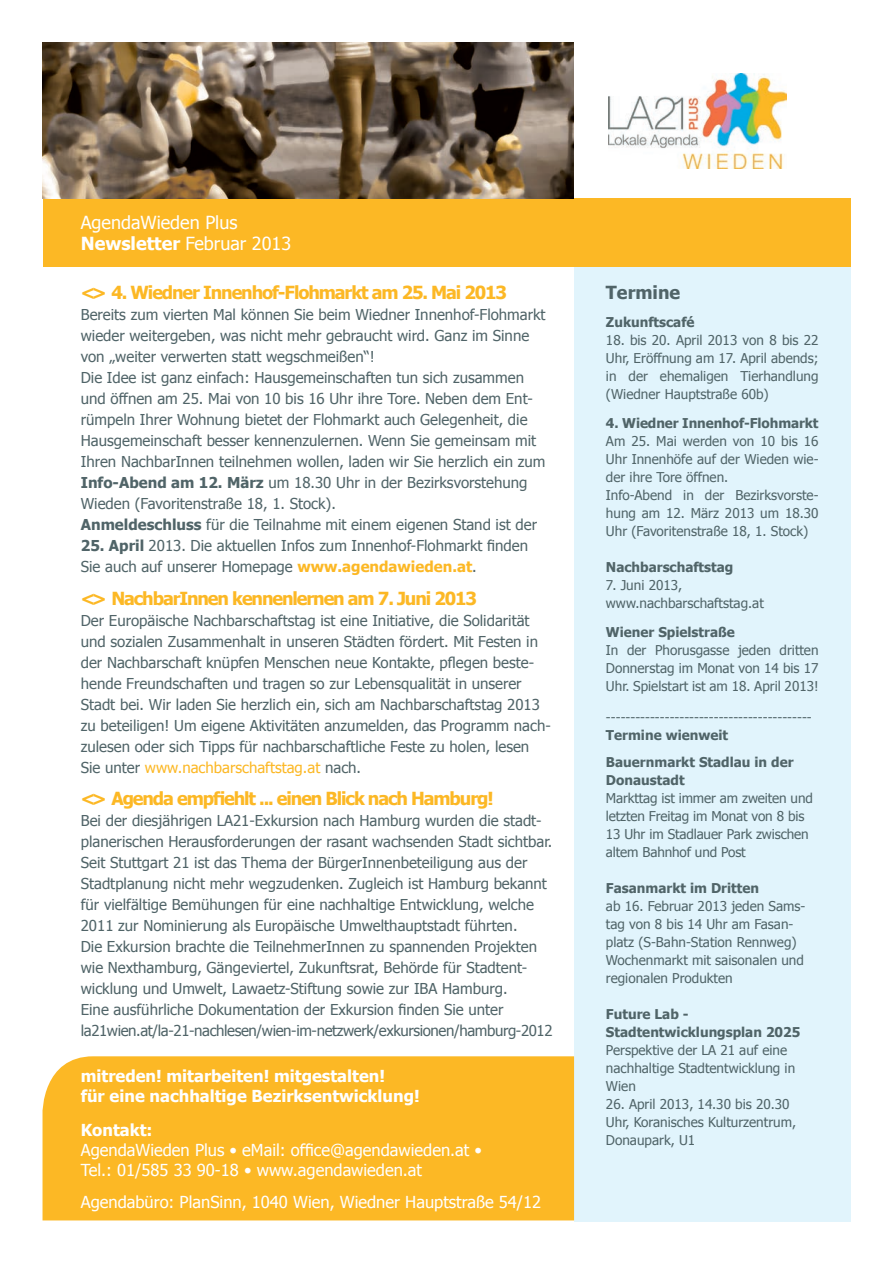
<style>
.page{position:relative;width:893px;height:1263px;background:#fff}
.page>*{position:absolute;margin:0;border:0;box-sizing:border-box;transform-origin:0 0}
.t1{font:700 18px "Tahoma";letter-spacing:-.06em;color:#fcb825}
.t2{font:18px/21.6px "Tahoma";color:#fff}
.t3{font:700 18px "Tahoma";color:#506468}
.t4{font:16.5px/19.8px "Tahoma";color:#fff}
.t5{font:700 16.5px/19.8px "Tahoma";color:#fff}
.t6{font:15px/21px "Tahoma";color:#506468}
.t7{font:13.5px/18px "Tahoma";color:#506468}
.t8{font:700 13.5px/27px "Tahoma";color:#506468}
.s1{font-weight:700}
.s2{font-weight:700;color:#fcb825}
.s3{color:#fcb825}
</style>
<div class="page">
<div style="left:43px;top:198px;width:807px;height:69px;background:#fcb825"></div>
<div style="left:574px;top:267px;width:276px;height:954px;background:#e1f4fc"></div>
<img style="left:43px;top:43px;width:530px;height:155px">
<img style="left:608px;top:73px;width:178px;height:95px">
<div style="left:43px;top:1056px;width:531px;height:164px;background:#fcb825"></div>
<p class="t2" style="left:81px;top:211px;width:212px">AgendaWieden Plus<br><span class="s1">Newsletter</span> Februar 2013</p>
<p class="t1" style="left:81px;top:281px;width:428px">&lt;&gt; 4. Wiedner Innenhof-Flohmarkt am 25. Mai 2013</p>
<p class="t6" style="left:81px;top:304px;width:466px">Bereits zum vierten Mal können Sie beim Wiedner Innenhof-Flohmarkt wieder weitergeben, was nicht mehr gebraucht wird. Ganz im Sinne von „weiter verwerten statt wegschmeißen“!<br>Die Idee ist ganz einfach: Hausgemeinschaften tun sich zusammen und öffnen am 25. Mai von 10 bis 16 Uhr ihre Tore. Neben dem Ent&shy;rümpeln Ihrer Wohnung bietet der Flohmarkt auch Gelegenheit, die Hausgemeinschaft besser kennenzulernen. Wenn Sie gemeinsam mit Ihren NachbarInnen teilnehmen wollen, laden wir Sie herzlich ein zum <span class="s1">Info-Abend am 12. März</span> um 18.30 Uhr in der Bezirksvorstehung Wieden (Favoritenstraße 18, 1. Stock).<br><span class="s1">Anmeldeschluss</span> für die Teilnahme mit einem eigenen Stand ist der</p>
<p class="t6" style="left:81px;top:535px;width:449px"><span class="s1">25. April</span> 2013. Die aktuellen Infos zum Innenhof-Flohmarkt finden<br>Sie auch auf unserer Homepage <span class="s2">www.agendawieden.at</span>.</p>
<p class="t1" style="left:81px;top:587px;width:398px">&lt;&gt; NachbarInnen kennenlernen am 7. Juni 2013</p>
<p class="t6" style="left:81px;top:609px;width:472px">Der Europäische Nachbarschaftstag ist eine Initiative, die Solidarität und sozialen Zusammenhalt in unseren Städten fördert. Mit Festen in der Nachbarschaft knüpfen Menschen neue Kontakte, pflegen beste&shy;hende Freundschaften und tragen so zur Lebensqualität in unserer Stadt bei. Wir laden Sie herzlich ein, sich am Nachbarschaftstag 2013 zu beteiligen! Um eigene Aktivitäten anzumelden, das Programm nach&shy;zulesen oder sich Tipps für nachbarschaftliche Feste zu holen, lesen Sie unter <span class="s3">www.nachbarschaftstag.at</span> nach.</p>
<p class="t1" style="left:81px;top:787px;width:414px">&lt;&gt; Agenda empfiehlt ... einen Blick nach Hamburg!</p>
<p class="t6" style="left:81px;top:810px;width:473px">Bei der diesjährigen LA21-Exkursion nach Hamburg wurden die stadt&shy;planerischen Herausforderungen der rasant wachsenden Stadt sichtbar.<br>Seit Stuttgart 21 ist das Thema der BürgerInnenbeteiligung aus der Stadtplanung nicht mehr wegzudenken. Zugleich ist Hamburg bekannt für vielfältige Bemühungen für eine nachhaltige Entwicklung, welche 2011 zur Nominierung als Europäische Umwelthauptstadt führten.<br>Die Exkursion brachte die TeilnehmerInnen zu spannenden Projekten wie Nexthamburg, Gängeviertel, Zukunftsrat, Behörde für Stadtent&shy;wicklung und Umwelt, Lawaetz-Stiftung sowie zur IBA Hamburg.<br>Eine ausführliche Dokumentation der Exkursion finden Sie unter la21wien.at/la-21-nachlesen/wien-im-netzwerk/exkursionen/hamburg-2012</p>
<p class="t5" style="left:81px;top:1066px;width:340px">mitreden! mitarbeiten! mitgestalten!<br>für eine nachhaltige Bezirksentwicklung!</p>
<p class="t5" style="left:81px;top:1120px;width:73px">Kontakt:</p>
<p class="t4" style="left:81px;top:1139px;width:403px">AgendaWieden Plus • eMail: office@agendawieden.at •<br>Tel.: 01/585 33 90-18 • www.agendawieden.at</p>
<p class="t4" style="left:81px;top:1191px;width:462px">Agendabüro: PlanSinn, 1040 Wien, Wiedner Hauptstraße 54/12</p>
<p class="t3" style="left:606px;top:281px;width:76px">Termine</p>
<p class="t8" style="left:606px;top:308px;width:90px">Zukunftscafé</p>
<p class="t7" style="left:606px;top:331px;width:214px;text-align:justify">18. bis 20. April 2013 von 8 bis 22<br>Uhr, Eröffnung am 17. April abends; in der ehemaligen Tierhandlung (Wiedner Hauptstraße 60b)</p>
<p class="t8" style="left:606px;top:409px;width:214px">4. Wiedner Innenhof-Flohmarkt</p>
<p class="t7" style="left:606px;top:432px;width:214px">Am 25. Mai werden von 10 bis 16<br>Uhr Innenhöfe auf der Wieden wie&shy;der ihre Tore öffnen.<br>Info-Abend in der Bezirksvorste&shy;hung am 12. März 2013 um 18.30<br>Uhr (Favoritenstraße 18, 1. Stock)</p>
<p class="t8" style="left:606px;top:553px;width:129px">Nachbarschaftstag</p>
<p class="t7" style="left:606px;top:576px;width:159px">7. Juni 2013, www.nachbarschaftstag.at</p>
<p class="t8" style="left:606px;top:618px;width:130px">Wiener Spielstraße</p>
<p class="t7" style="left:606px;top:640px;width:214px;text-align:justify">In der Phorusgasse jeden dritten Donnerstag im Monat von 14 bis 17<br>Uhr. Spielstart ist am 18. April 2013!</p>
<p class="t7" style="left:606px;top:708px;width:207px">------------------------------------------</p>
<p class="t8" style="left:606px;top:721px;width:189px">Termine wienweit<br>Bauernmarkt Stadlau in der</p>
<p class="t8" style="left:606px;top:766px;width:80px">Donaustadt</p>
<p class="t7" style="left:606px;top:789px;width:208px">Markttag ist immer am zweiten und letzten Freitag im Monat von 8 bis<br>13 Uhr im Stadlauer Park zwischen altem Bahnhof und Post</p>
<p class="t8" style="left:606px;top:874px;width:155px">Fasanmarkt im Dritten</p>
<p class="t7" style="left:606px;top:897px;width:201px">ab 16. Februar 2013 jeden Sams&shy;tag von 8 bis 14 Uhr am Fasan&shy;platz (S-Bahn-Station Rennweg)<br>Wochenmarkt mit saisonalen und regionalen Produkten</p>
<p class="t8" style="left:606px;top:1005px;width:196px;line-height:18px">Future Lab -<br>Stadtentwicklungsplan 2025</p>
<p class="t7" style="left:606px;top:1041px;width:191px">Perspektive der LA 21 auf eine nachhaltige Stadtentwicklung in<br>Wien</p>
<p class="t7" style="left:606px;top:1095px;width:192px">26. April 2013, 14.30 bis 20.30<br>Uhr, Koranisches Kulturzentrum,<br>Donaupark, U1</p>
</div>
